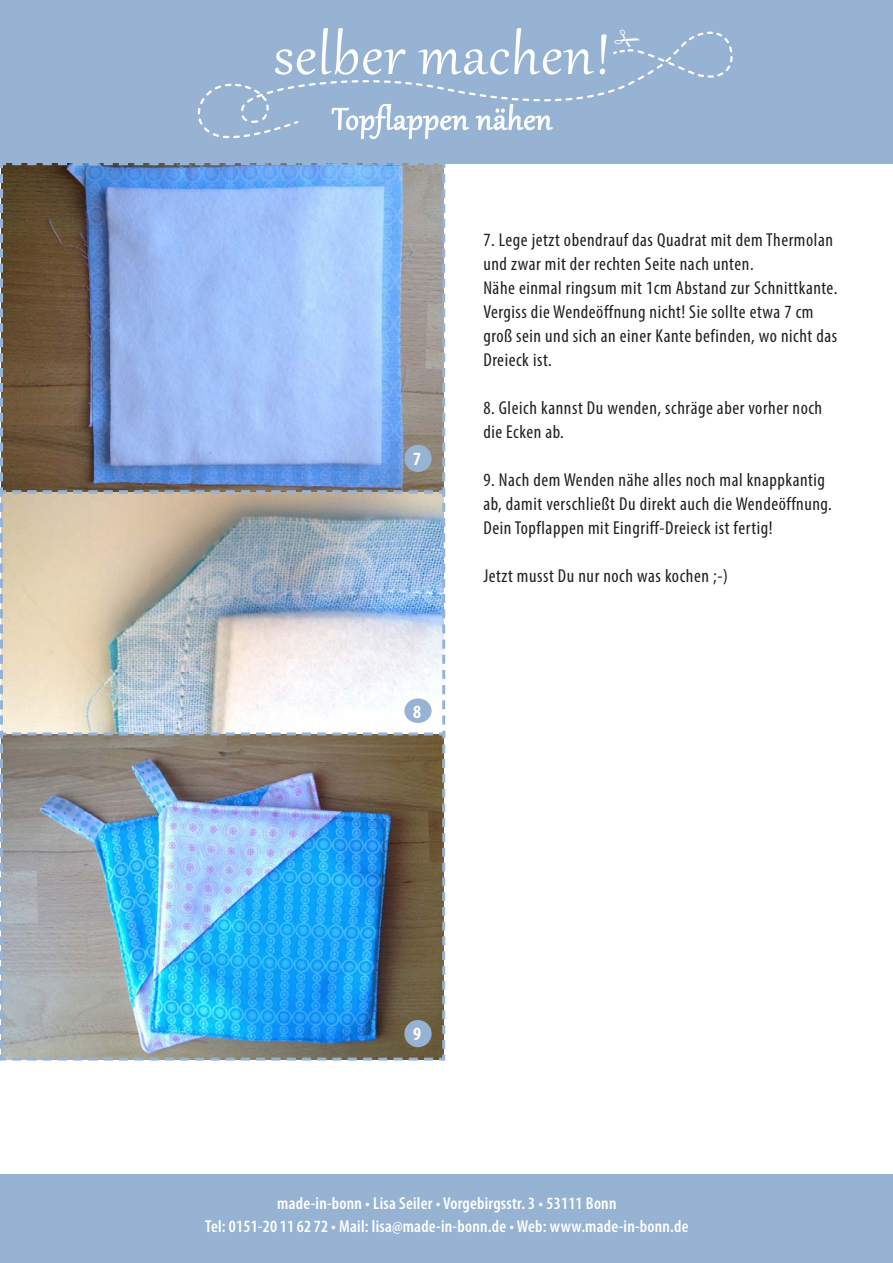
<style>
.page{position:relative;width:893px;height:1263px;background:#fff}
.page>*{position:absolute;margin:0;border:0;box-sizing:border-box;transform-origin:0 0}
.t1{font:69px "Gabriola";letter-spacing:.02em;color:#fff}
.t2{font:37.5px "Gabriola";letter-spacing:.02em;color:#fff}
.t3{font:condensed 18.75px/24px "Myriad Pro";letter-spacing:.03em;color:#231f20}
.t4{font:700 condensed 18.75px "Myriad Pro";color:#fff}
.t5{font:600 condensed 17.25px/22.5px "Myriad Pro";letter-spacing:.015em;color:#fff;text-align:center}
</style>
<div class="page">
<div style="left:0;top:1174px;width:893px;height:89px;background:#97b3d3"></div>
<div style="left:0;top:0;width:893px;height:164px;background:#97b3d3"></div>
<svg style="left:0;top:163px;width:446px;height:326px;background:#899dc0"></svg>
<img style="left:0;top:489px;width:446px;height:242px">
<img style="left:0;top:731px;width:446px;height:330px">
<div style="left:404px;top:1020px;width:28px;height:27px;background:#97b3d3;border-radius:50%"></div>
<div style="left:404px;top:445px;width:28px;height:27px;background:#97b3d3;border-radius:50%"></div>
<div style="left:404px;top:698px;width:28px;height:25px;background:#97b3d3;border-radius:50%"></div>
<svg style="left:197px;top:31px;width:536px;height:108px"></svg>
<h1 class="t1" style="left:274px;top:10px;width:338px">selber machen!</h1>
<h2 class="t2" style="left:332px;top:94px;width:221px">Topflappen nähen</h2>
<p class="t4" style="left:413px;top:447px;width:9px">7</p>
<p class="t4" style="left:413px;top:700px;width:9px">8</p>
<p class="t3" style="left:483px;top:227px;width:356px">7. Lege jetzt obendrauf das Quadrat mit dem Thermolan und zwar mit der rechten Seite nach unten.<br>Nähe einmal ringsum mit 1cm Abstand zur Schnittkante.<br>Vergiss die Wendeöffnung nicht! Sie sollte etwa 7 cm groß sein und sich an einer Kante befinden, wo nicht das Dreieck ist.</p>
<p class="t3" style="left:483px;top:395px;width:340px">8. Gleich kannst Du wenden, schräge aber vorher noch die Ecken ab.</p>
<p class="t3" style="left:483px;top:467px;width:350px">9. Nach dem Wenden nähe alles noch mal knappkantig ab, damit verschließt Du direkt auch die Wendeöffnung.<br>Dein Topflappen mit Eingriff-Dreieck ist fertig!</p>
<p class="t3" style="left:483px;top:563px;width:246px">Jetzt musst Du nur noch was kochen ;-)</p>
<p class="t4" style="left:413px;top:1022px;width:9px">9</p>
<p class="t5" style="left:205px;top:1192px;width:485px">made-in-bonn • Lisa Seiler • Vorgebirgsstr. 3 • 53111 Bonn<br>Tel: 0151-20 11 62 72 • Mail: lisa@made-in-bonn.de • Web: www.made-in-bonn.de</p>
</div>
